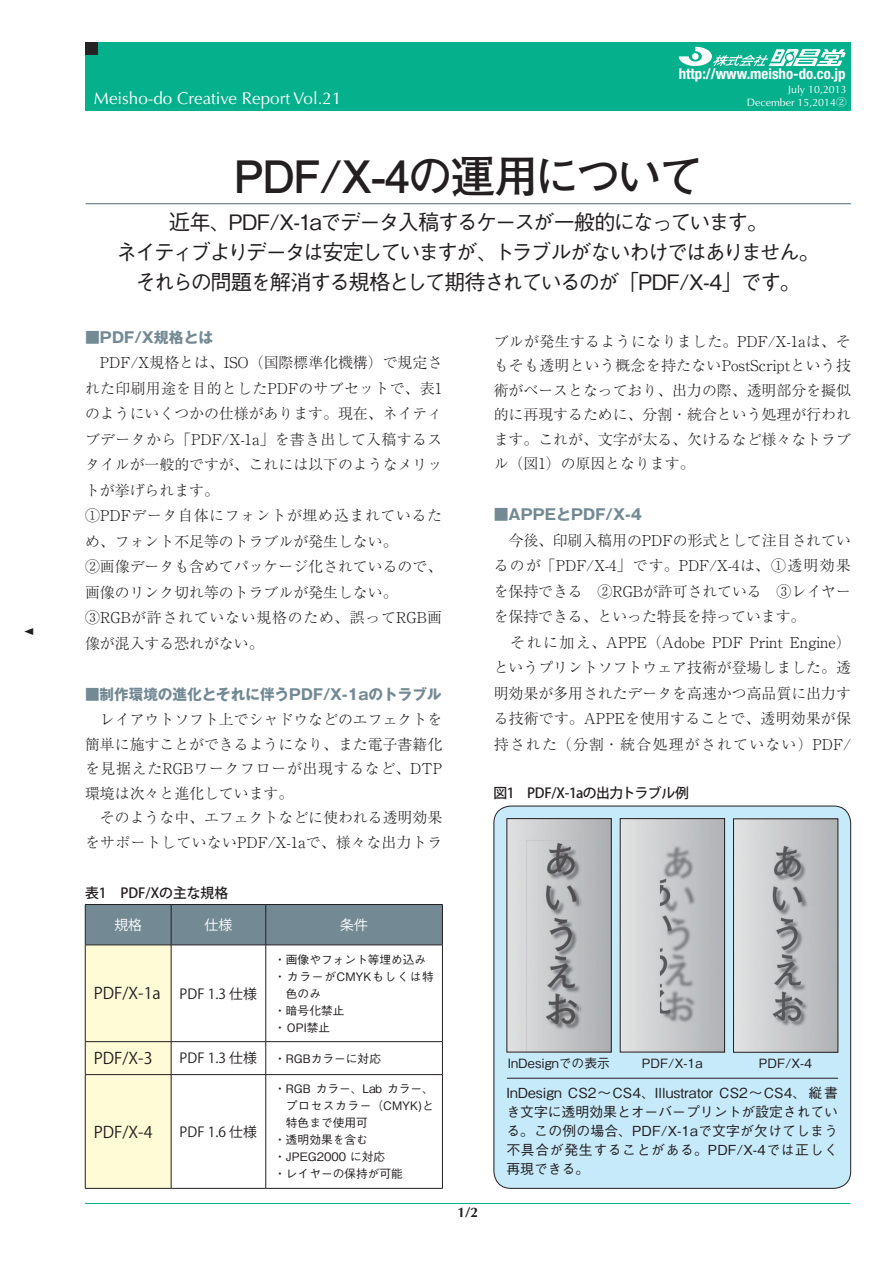
<style>
.page{position:relative;width:893px;height:1263px;background:#fff}
.page>*{position:absolute;margin:0;border:0;box-sizing:border-box;transform-origin:0 0}
.t1{font:700 44.7px "Futo Go B101 Pro";letter-spacing:-.055em;color:#231f20}
.t2{font:500 21.3px/29.7px "Gothic BBB Pro";letter-spacing:-.1em;color:#231f20;text-align:center}
.t3{font:16.95px "Optima";color:#fff}
.t4{font:15.9px "Koz Go Pro";color:#231f20}
.t5{font:300 14.85px/25.5px "Ryumin Pro";color:#231f20}
.t6{font:700 14.85px "Gothic MB101 Pro";color:#738a95}
.t7{font:700 condensed 14.85px "Helvetica Neue";color:#fff}
.t8{font:500 13.8px/19.2px "Gothic BBB Pro";letter-spacing:.015em;color:#231f20;text-align:justify}
.t9{font:500 13.8px "Koz Go Pro";letter-spacing:-.035em;color:#231f20}
.t10{font:13.8px "Koz Go Pro";color:#231f20}
.t11{font:500 13.8px "Koz Go Pr 6 N";color:#231f20}
.t12{font:13.8px "Koz Go Pro";color:#fff}
.t13{font:700 13.8px "Optima";color:#231f20}
.t14{font:13.8px "Koz Min Pro";color:#231f20}
.t15{font:500 12.75px "Gothic BBB Pro";color:#231f20}
.t16{font:500 11.7px "Gothic BBB Pro";color:#231f20}
.t17{font:500 11.7px "Gothic BBB Pro";letter-spacing:.075em;color:#231f20}
.t18{font:500 11.7px "Gothic BBB Pro";letter-spacing:.05em;color:#231f20}
.t19{font:10.65px/12.8px "Optima";color:#fff;text-align:right}
.s1{font-family:"Koz Min Pro"}
.s2{font-size:13.8px}
</style>
<div class="page">
<hr style="left:85px;top:1203px;width:765px;height:1px;background:#05b08d">
<div style="left:85px;top:43px;width:766px;height:68px;background:#05b08d"></div>
<svg style="left:679px;top:47px;width:167px;height:19px"></svg>
<div style="left:85px;top:43px;width:13px;height:12px;background:#262324"></div>
<hr style="left:85px;top:203px;width:766px;height:1px;background:#738a95">
<svg style="left:86px;top:905px;width:356px;height:283px"></svg>
<hr style="left:85px;top:904px;width:86px;height:1px;background:#231f20">
<hr style="left:85px;top:905px;width:1px;height:40px;background:#231f20">
<hr style="left:171px;top:904px;width:95px;height:1px;background:#231f20">
<hr style="left:171px;top:905px;width:1px;height:40px;background:#231f20">
<hr style="left:266px;top:904px;width:177px;height:1px;background:#231f20">
<hr style="left:265px;top:905px;width:1px;height:40px;background:#231f20">
<hr style="left:442px;top:905px;width:1px;height:40px;background:#231f20">
<hr style="left:85px;top:945px;width:86px;height:1px;background:#231f20">
<hr style="left:85px;top:945px;width:1px;height:96px;background:#231f20">
<hr style="left:171px;top:945px;width:95px;height:1px;background:#231f20">
<hr style="left:171px;top:945px;width:1px;height:96px;background:#231f20">
<hr style="left:266px;top:945px;width:177px;height:1px;background:#231f20">
<hr style="left:265px;top:945px;width:1px;height:96px;background:#231f20">
<hr style="left:442px;top:945px;width:1px;height:96px;background:#231f20">
<hr style="left:85px;top:1041px;width:86px;height:1px;background:#231f20">
<hr style="left:85px;top:1042px;width:1px;height:32px;background:#231f20">
<hr style="left:171px;top:1041px;width:95px;height:1px;background:#231f20">
<hr style="left:171px;top:1042px;width:1px;height:32px;background:#231f20">
<hr style="left:266px;top:1041px;width:177px;height:1px;background:#231f20">
<hr style="left:265px;top:1042px;width:1px;height:32px;background:#231f20">
<hr style="left:442px;top:1042px;width:1px;height:32px;background:#231f20">
<hr style="left:85px;top:1074px;width:86px;height:1px;background:#231f20">
<hr style="left:85px;top:1075px;width:1px;height:113px;background:#231f20">
<hr style="left:171px;top:1074px;width:95px;height:1px;background:#231f20">
<hr style="left:171px;top:1075px;width:1px;height:113px;background:#231f20">
<hr style="left:266px;top:1074px;width:177px;height:1px;background:#231f20">
<hr style="left:265px;top:1075px;width:1px;height:113px;background:#231f20">
<hr style="left:442px;top:1075px;width:1px;height:113px;background:#231f20">
<hr style="left:85px;top:1188px;width:86px;height:1px;background:#231f20">
<hr style="left:171px;top:1188px;width:95px;height:1px;background:#231f20">
<hr style="left:266px;top:1188px;width:177px;height:1px;background:#231f20">
<div style="left:494px;top:806px;width:357px;height:382px;background:#c6eafa;border-radius:17px"></div>
<div style="left:494px;top:806px;width:357px;height:382px;border:1px solid #231f20;border-radius:17px"></div>
<img style="left:509px;top:820px;width:100px;height:230px">
<img style="left:622px;top:820px;width:101px;height:230px">
<div style="left:620px;top:818px;width:105px;height:234px;border:1px solid #231f20"></div>
<img style="left:735px;top:821px;width:101px;height:229px">
<div style="left:733px;top:819px;width:105px;height:233px;border:1px solid #231f20"></div>
<hr style="left:507px;top:1078px;width:331px;height:1px;background:#231f20">
<p class="t14" style="left:19px;top:635px;width:8px;rotate:-90deg">▲</p>
<p class="t7" style="left:679px;top:65px;width:168px">http://www.meisho-do.co.jp</p>
<p class="t3" style="left:94px;top:88px;width:249px">Meisho-do Creative Report Vol.21</p>
<p class="t19" style="left:747px;top:83px;width:101px">July 10,2013<br>December 15,2014<span class="s1">②</span></p>
<h1 class="t1" style="left:233px;top:140px;width:471px">PDF/X-4の運用について</h1>
<h2 class="t2" style="left:116px;top:205px;width:705px">近年、PDF/X-1aでデータ入稿するケースが一般的になっています。<br>ネイティブよりデータは安定していますが、トラブルがないわけではありません。それらの問題を解消する規格として期待されているのが「PDF/X-4」です。</h2>
<p class="t6" style="left:85px;top:325px;width:130px">■PDF/X規格とは</p>
<p class="t5" style="left:85px;top:349px;width:359px">　PDF/X規格とは、ISO（国際標準化機構）で規定された印刷用途を目的としたPDFのサブセットで、表1のようにいくつかの仕様があります。現在、ネイティブデータから「PDF/X-1a」を書き出して入稿するスタイルが一般的ですが、これには以下のようなメリットが挙げられます。<br>①PDFデータ自体にフォントが埋め込まれているため、フォント不足等のトラブルが発生しない。<br>②画像データも含めてパッケージ化されているので、画像のリンク切れ等のトラブルが発生しない。<br>③RGBが許されていない規格のため、誤ってRGB画像が混入する恐れがない。</p>
<p class="t6" style="left:85px;top:682px;width:358px">■制作環境の進化とそれに伴うPDF/X-1aのトラブル</p>
<p class="t5" style="left:85px;top:706px;width:359px;line-height:24.5px">　レイアウトソフト上でシャドウなどのエフェクトを簡単に施すことができるようになり、また電子書籍化を見据えたRGBワークフローが出現するなど、DTP環境は次々と進化しています。<br>　そのような中、エフェクトなどに使われる透明効果をサポートしていないPDF/X-1aで、様々な出力トラ</p>
<p class="t11" style="left:85px;top:885px;width:145px">表1　PDF/Xの主な規格</p>
<p class="t12" style="left:114px;top:916px;width:29px">規格</p>
<p class="t12" style="left:205px;top:916px;width:29px">仕様</p>
<p class="t12" style="left:340px;top:916px;width:29px">条件</p>
<p class="t4" style="left:94px;top:983px;width:165px">PDF/X-1a <span class="s2">PDF 1.3 仕様</span></p>
<p class="t16" style="left:274px;top:950px;width:154px">・画像やフォント等埋め込み</p>
<p class="t17" style="left:274px;top:967px;width:161px">・カラーがCMYKもしくは特</p>
<p class="t16" style="left:286px;top:984px;width:37px">色のみ</p>
<p class="t16" style="left:274px;top:1001px;width:72px">・暗号化禁止</p>
<p class="t16" style="left:274px;top:1018px;width:57px">・ OPI禁止</p>
<p class="t4" style="left:94px;top:1048px;width:60px">PDF/X-3</p>
<p class="t10" style="left:180px;top:1049px;width:79px">PDF 1.3 仕様</p>
<p class="t16" style="left:274px;top:1049px;width:108px">・RGBカラーに対応</p>
<p class="t4" style="left:94px;top:1121px;width:60px">PDF/X-4</p>
<p class="t10" style="left:180px;top:1123px;width:79px">PDF 1.6 仕様</p>
<p class="t16" style="left:274px;top:1079px;width:161px">・RGB カラー、Lab カラー、</p>
<p class="t18" style="left:286px;top:1096px;width:149px">プロセスカラー（CMYK)と</p>
<p class="t16" style="left:286px;top:1113px;width:83px">特色まで使用可</p>
<p class="t16" style="left:274px;top:1131px;width:95px">・透明効果を含む</p>
<p class="t16" style="left:274px;top:1148px;width:112px">・JPEG2000 に対応</p>
<p class="t16" style="left:274px;top:1165px;width:130px">・レイヤーの保持が可能</p>
<p class="t13" style="left:457px;top:1204px;width:22px">1/2</p>
<p class="t5" style="left:494px;top:328px;width:359px;line-height:24.5px;text-align:justify">ブルが発生するようになりました。PDF/X-1aは、そもそも透明という概念を持たないPostScriptという技術がベースとなっており、出力の際、透明部分を擬似的に再現するために、分割・統合という処理が行われます。これが、文字が太る、欠けるなど様々なトラブル（図1）の原因となります。</p>
<p class="t6" style="left:494px;top:502px;width:150px">■APPEとPDF/X-4</p>
<p class="t5" style="left:494px;top:526px;width:359px">　今後、印刷入稿用のPDFの形式として注目されているのが「PDF/X-4」です。PDF/X-4は、①透明効果を保持できる　②RGBが許可されている　③レイヤーを保持できる、といった特長を持っています。<br>　それに加え、APPE（Adobe PDF Print Engine）というプリントソフトウェア技術が登場しました。透明効果が多用されたデータを高速かつ高品質に出力する技術です。APPEを使用することで、透明効果が保持された（分割・統合処理がされていない）PDF/</p>
<p class="t9" style="left:493px;top:784px;width:197px">図1　PDF/X-1aの出力トラブル例</p>
<p class="t15" style="left:508px;top:1053px;width:104px">InDesignでの表示</p>
<p class="t15" style="left:642px;top:1053px;width:62px">PDF/X-1a</p>
<p class="t15" style="left:759px;top:1053px;width:55px">PDF/X-4</p>
<p class="t8" style="left:506px;top:1081px;width:333px">InDesign CS2〜CS4、Illustrator CS2〜CS4、縦書き文字に透明効果とオーバープリントが設定されている。この例の場合、PDF/X-1aで文字が欠けてしまう不具合が発生することがある。PDF/X-4では正しく再現できる。</p>
</div>
